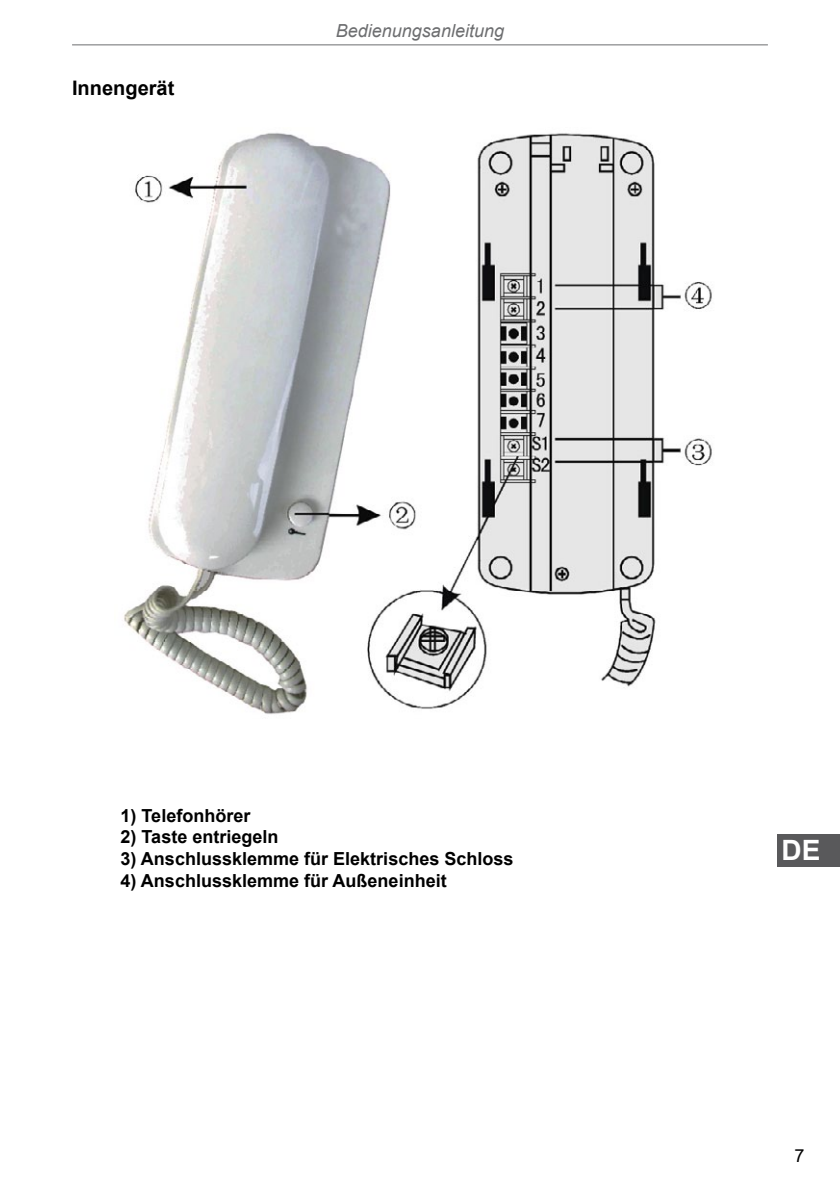
<style>
.page{position:relative;width:840px;height:1191px;background:#fff}
.page>*{position:absolute;margin:0;border:0;box-sizing:border-box;transform-origin:0 0}
.t1{font:700 28px "Arial";color:#fff}
.t2{font:700 20px "Arial";color:#000}
.t3{font:700 18px "Arial";color:#000}
.t4{font:italic 18px "Arial";color:#6d6e70}
.t5{font:18px "Arial";color:#000}
</style>
<div class="page">
<hr style="left:72px;top:44px;width:695px;height:1px;background:#6d6e70">
<svg style="left:331px;top:44px;width:178px;height:2px"></svg>
<div style="left:777px;top:834px;width:62px;height:32px;background:#59595b"></div>
<img style="left:124px;top:132px;width:588px;height:582px">
<p class="t2" style="left:72px;top:74px;width:104px">Innengerät</p>
<p class="t4" style="left:335px;top:19px;width:170px">Bedienungsanleitung</p>
<p class="t3" style="left:120px;top:803px;width:131px">1) Telefonhörer</p>
<p class="t3" style="left:120px;top:824px;width:159px">2) Taste entriegeln</p>
<p class="t3" style="left:120px;top:846px;width:394px">3) Anschlussklemme für Elektrisches Schloss</p>
<p class="t3" style="left:120px;top:867px;width:327px">4) Anschlussklemme für Außeneinheit</p>
<h1 class="t1" style="left:781px;top:831px;width:40px">DE</h1>
<p class="t5" style="left:794px;top:1143px;width:12px">7</p>
</div>
